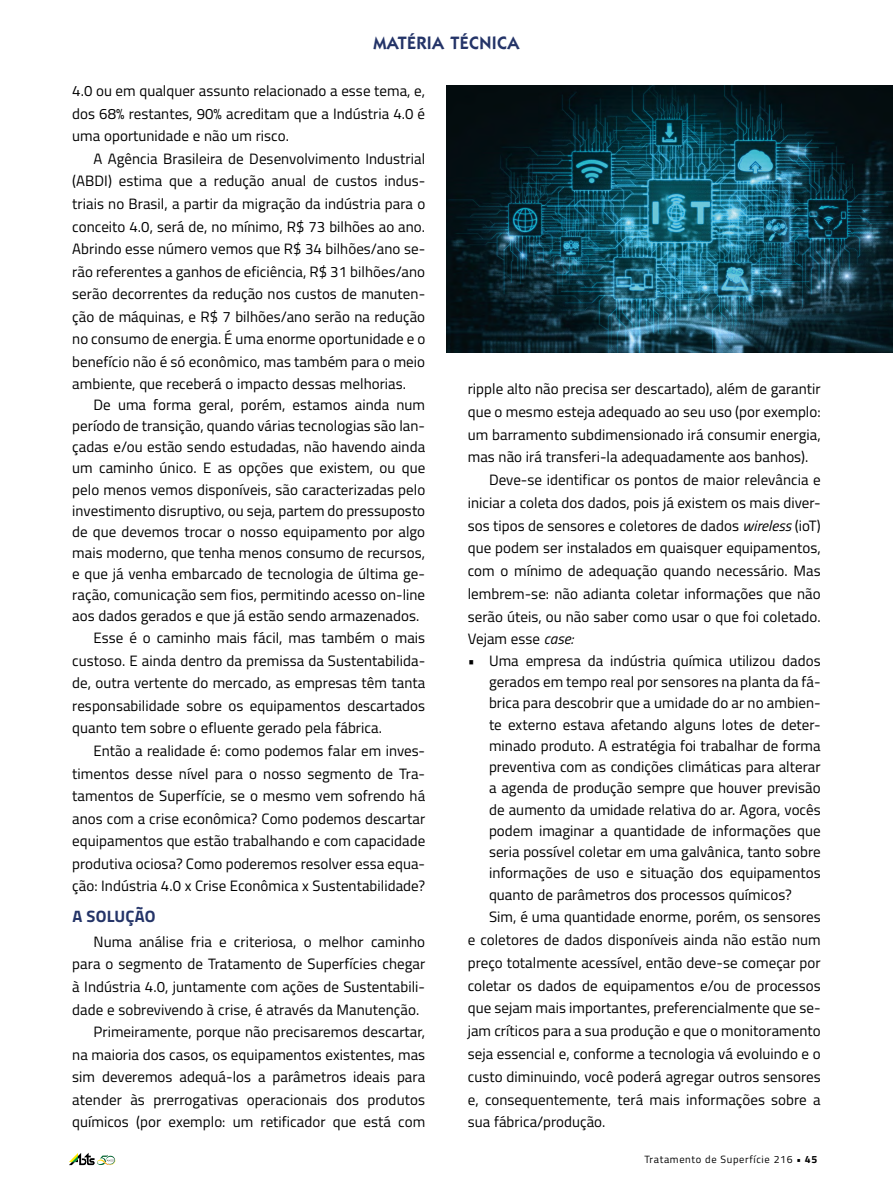
<style>
.page{position:relative;width:893px;height:1191px;background:#fff}
.page>*{position:absolute;margin:0;border:0;box-sizing:border-box;transform-origin:0 0}
.t1{font:600 18px "ITC Kabel Std";letter-spacing:.02em;color:#243468}
.t2{font:700 16.5px "Titillium";letter-spacing:.015em;color:#243468}
.t3{font:15px/22.5px "Titillium";letter-spacing:.005em;color:#000;text-align:justify}
.t4{font:10.5px "Titillium";letter-spacing:.06em;color:#000}
.s1{font-style:italic}
.s2{font-weight:700}
</style>
<div class="page">
<svg style="left:69px;top:1152px;width:47px;height:13px"></svg>
<img style="left:446px;top:85px;width:447px;height:268px">
<p class="t1" style="left:373px;top:32px;width:148px">MATÉRIA TÉCNICA</p>
<p class="t3" style="left:72px;top:79px;width:354px">4.0 ou em qualquer assunto relacionado a esse tema, e, dos 68% restantes, 90% acreditam que a Indústria 4.0 é uma oportunidade e não um risco.</p>
<p class="t3" style="left:72px;top:147px;width:354px;text-indent:21px">A Agência Brasileira de Desenvolvimento Industrial (ABDI) estima que a redução anual de custos indus&shy;triais no Brasil, a partir da migração da indústria para o conceito 4.0, será de, no mínimo, R$ 73 bilhões ao ano.<br>Abrindo esse número vemos que R$ 34 bilhões/ano se&shy;rão referentes a ganhos de eficiência, R$ 31 bilhões/ano serão decorrentes da redução nos custos de manuten&shy;ção de máquinas, e R$ 7 bilhões/ano serão na redução no consumo de energia. É uma enorme oportunidade e o benefício não é só econômico, mas também para o meio ambiente, que receberá o impacto dessas melhorias.</p>
<p class="t3" style="left:72px;top:394px;width:354px;line-height:21px;text-indent:21px">De uma forma geral, porém, estamos ainda num período de transição, quando várias tecnologias são lan&shy;çadas e/ou estão sendo estudadas, não havendo ainda um caminho único. E as opções que existem, ou que pelo menos vemos disponíveis, são caracterizadas pelo investimento disruptivo, ou seja, partem do pressuposto de que devemos trocar o nosso equipamento por algo mais moderno, que tenha menos consumo de recursos, e que já venha embarcado de tecnologia de última ge&shy;ração, comunicação sem fios, permitindo acesso on-line aos dados gerados e que já estão sendo armazenados.</p>
<p class="t3" style="left:72px;top:626px;width:354px;text-indent:21px">Esse é o caminho mais fácil, mas também o mais custoso. E ainda dentro da premissa da Sustentabilida&shy;de, outra vertente do mercado, as empresas têm tanta responsabilidade sobre os equipamentos descartados quanto tem sobre o efluente gerado pela fábrica.</p>
<p class="t3" style="left:72px;top:738px;width:354px;text-indent:21px">Então a realidade é: como podemos falar em inves&shy;timentos desse nível para o nosso segmento de Tra&shy;tamentos de Superfície, se o mesmo vem sofrendo há anos com a crise econômica? Como podemos descartar equipamentos que estão trabalhando e com capacidade produtiva ociosa? Como poderemos resolver essa equa&shy;ção: Indústria 4.0 x Crise Econômica x Sustentabilidade?</p>
<p class="t2" style="left:72px;top:904px;width:85px">A SOLUÇÃO</p>
<p class="t3" style="left:94px;top:929px;width:333px">Numa análise fria e criteriosa, o melhor caminho</p>
<p class="t3" style="left:72px;top:952px;width:354px">para o segmento de Tratamento de Superfícies chegar</p>
<p class="t3" style="left:72px;top:974px;width:354px">à Indústria 4.0, juntamente com ações de Sustentabili-</p>
<p class="t3" style="left:72px;top:997px;width:348px">dade e sobrevivendo à crise, é através da Manutenção.</p>
<p class="t3" style="left:94px;top:1019px;width:333px">Primeiramente, porque não precisaremos descartar,</p>
<p class="t3" style="left:72px;top:1042px;width:354px">na maioria dos casos, os equipamentos existentes, mas</p>
<p class="t3" style="left:72px;top:1064px;width:354px">sim deveremos adequá-los a parâmetros ideais para</p>
<p class="t3" style="left:72px;top:1087px;width:354px">atender às prerrogativas operacionais dos produtos</p>
<p class="t3" style="left:72px;top:1110px;width:354px">químicos (por exemplo: um retificador que está com</p>
<p class="t3" style="left:468px;top:377px;width:354px">ripple alto não precisa ser descartado), além de garantir</p>
<p class="t3" style="left:468px;top:399px;width:354px">que o mesmo esteja adequado ao seu uso (por exemplo:</p>
<p class="t3" style="left:468px;top:422px;width:354px">um barramento subdimensionado irá consumir energia,</p>
<p class="t3" style="left:468px;top:445px;width:342px">mas não irá transferi-la adequadamente aos banhos).</p>
<p class="t3" style="left:489px;top:468px;width:333px">Deve-se identificar os pontos de maior relevância e</p>
<p class="t3" style="left:468px;top:490px;width:354px">iniciar a coleta dos dados, pois já existem os mais diver-</p>
<p class="t3" style="left:468px;top:513px;width:354px">sos tipos de sensores e coletores de dados <span class="s1">wireless</span> (ioT)</p>
<p class="t3" style="left:468px;top:536px;width:354px">que podem ser instalados em quaisquer equipamentos,</p>
<p class="t3" style="left:468px;top:559px;width:354px">com o mínimo de adequação quando necessário. Mas</p>
<p class="t3" style="left:468px;top:582px;width:354px">lembrem-se: não adianta coletar informações que não</p>
<p class="t3" style="left:468px;top:604px;width:354px">serão úteis, ou não saber como usar o que foi coletado.</p>
<p class="t3" style="left:468px;top:627px;width:107px">Vejam esse <span class="s1">case:</span></p>
<p class="t3" style="left:489px;top:649px;width:333px;line-height:21.3px;text-indent:-21px">• Uma empresa da indústria química utilizou dados gerados em tempo real por sensores na planta da fá&shy;brica para descobrir que a umidade do ar no ambien&shy;te externo estava afetando alguns lotes de deter&shy;minado produto. A estratégia foi trabalhar de forma preventiva com as condições climáticas para alterar a agenda de produção sempre que houver previsão de aumento da umidade relativa do ar. Agora, vocês podem imaginar a quantidade de informações que seria possível coletar em uma galvânica, tanto sobre informações de uso e situação dos equipamentos quanto de parâmetros dos processos químicos?</p>
<p class="t3" style="left:468px;top:905px;width:354px;text-indent:21px">Sim, é uma quantidade enorme, porém, os sensores e coletores de dados disponíveis ainda não estão num preço totalmente acessível, então deve-se começar por coletar os dados de equipamentos e/ou de processos que sejam mais importantes, preferencialmente que se&shy;jam críticos para a sua produção e que o monitoramento seja essencial e, conforme a tecnologia vá evoluindo e o custo diminuindo, você poderá agregar outros sensores e, consequentemente, terá mais informações sobre a sua fábrica/produção.</p>
<p class="t4" style="left:644px;top:1151px;width:174px">Tratamento de Superfície 216 <span class="s2">• 45</span></p>
</div>
